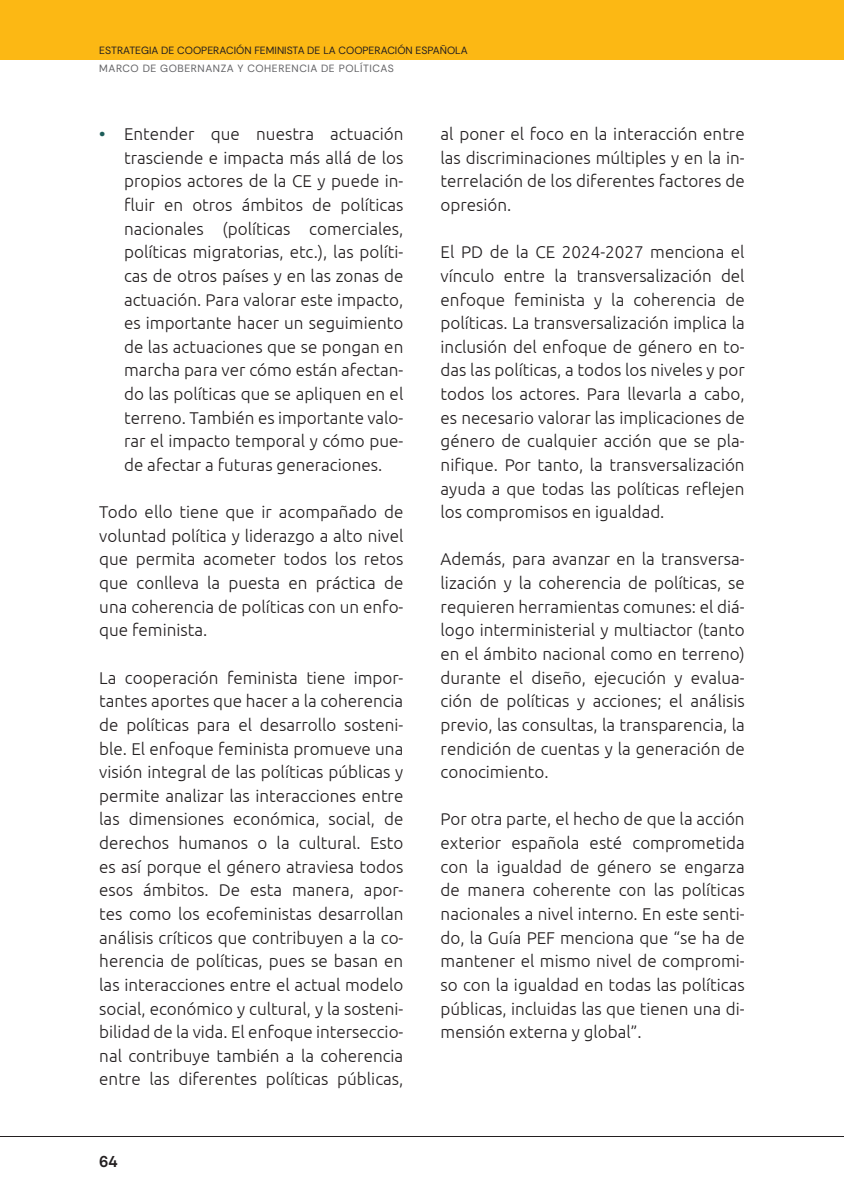
<style>
.page{position:relative;width:844px;height:1191px;background:#fff}
.page>*{position:absolute;margin:0;border:0;box-sizing:border-box;transform-origin:0 0}
.t1{font:300 17.15px/23.6px "Ubuntu";color:#231f20;text-align:justify}
.t2{font:15.75px "Rethink Sans";color:#231f20}
.t3{font:10.5px "Rethink Sans";color:#231f20}
.t4{font:10.5px "Rethink Sans";letter-spacing:.05em;color:#636366}
.s1{font-weight:500;color:#1d5d59}
</style>
<div class="page">
<hr style="left:0;top:1136px;width:843px;height:1px;background:#231f20">
<div style="left:0;top:0;width:843px;height:60px;background:#fcb814"></div>
<hr style="left:843px;top:0;width:1px;height:60px;background:#fcb814">
<p class="t3" style="left:99px;top:44px;width:370px">ESTRATEGIA DE COOPERACIÓN FEMINISTA DE LA COOPERACIÓN ESPAÑOLA</p>
<p class="t4" style="left:99px;top:62px;width:207px">MARCO DE GOBERNANZA Y COHERENCIA</p>
<p class="t4" style="left:321px;top:62px;width:56px">DE POLÍTICAS</p>
<p class="t1" style="left:124px;top:122px;width:281px;text-indent:-25px"><span class="s1">•</span> Entender que nuestra actuación trasciende e impacta más allá de los propios actores de la CE y puede in&shy;fluir en otros ámbitos de políticas nacionales (políticas comerciales, políticas migratorias, etc.), las políti&shy;cas de otros países y en las zonas de actuación. Para valorar este impacto, es importante hacer un seguimiento de las actuaciones que se pongan en marcha para ver cómo están afectan&shy;do las políticas que se apliquen en el terreno. También es importante valo&shy;rar el impacto temporal y cómo pue&shy;de afectar a futuras generaciones.</p>
<p class="t1" style="left:99px;top:500px;width:305px">Todo ello tiene que ir acompañado de voluntad política y liderazgo a alto nivel que permita acometer todos los retos que conlleva la puesta en práctica de una coherencia de políticas con un enfo&shy;que feminista.</p>
<p class="t1" style="left:99px;top:665px;width:305px">La cooperación feminista tiene impor&shy;tantes aportes que hacer a la coherencia de políticas para el desarrollo sosteni&shy;ble. El enfoque feminista promueve una visión integral de las políticas públicas y permite analizar las interacciones entre las dimensiones económica, social, de derechos humanos o la cultural. Esto es así porque el género atraviesa todos esos ámbitos. De esta manera, apor&shy;tes como los ecofeministas desarrollan análisis críticos que contribuyen a la co&shy;herencia de políticas, pues se basan en las interacciones entre el actual modelo social, económico y cultural, y la sosteni&shy;bilidad de la vida. El enfoque interseccio&shy;nal contribuye también a la coherencia entre las diferentes políticas públicas,</p>
<p class="t2" style="left:99px;top:1152px;width:20px">64</p>
<p class="t1" style="left:440px;top:122px;width:305px">al poner el foco en la interacción entre las discriminaciones múltiples y en la in&shy;terrelación de los diferentes factores de opresión.</p>
<p class="t1" style="left:440px;top:240px;width:305px">El PD de la CE 2024-2027 menciona el vínculo entre la transversalización del enfoque feminista y la coherencia de políticas. La transversalización implica la inclusión del enfoque de género en to&shy;das las políticas, a todos los niveles y por todos los actores. Para llevarla a cabo, es necesario valorar las implicaciones de género de cualquier acción que se pla&shy;nifique. Por tanto, la transversalización ayuda a que todas las políticas reflejen los compromisos en igualdad.</p>
<p class="t1" style="left:440px;top:547px;width:305px">Además, para avanzar en la transversa&shy;lización y la coherencia de políticas, se requieren herramientas comunes: el diá&shy;logo interministerial y multiactor (tanto en el ámbito nacional como en terreno) durante el diseño, ejecución y evalua&shy;ción de políticas y acciones; el análisis previo, las consultas, la transparencia, la rendición de cuentas y la generación de conocimiento.</p>
<p class="t1" style="left:440px;top:807px;width:305px">Por otra parte, el hecho de que la acción exterior española esté comprometida con la igualdad de género se engarza de manera coherente con las políticas nacionales a nivel interno. En este senti&shy;do, la Guía PEF menciona que “se ha de mantener el mismo nivel de compromi&shy;so con la igualdad en todas las políticas públicas, incluidas las que tienen una di&shy;mensión externa y global”.</p>
</div>
